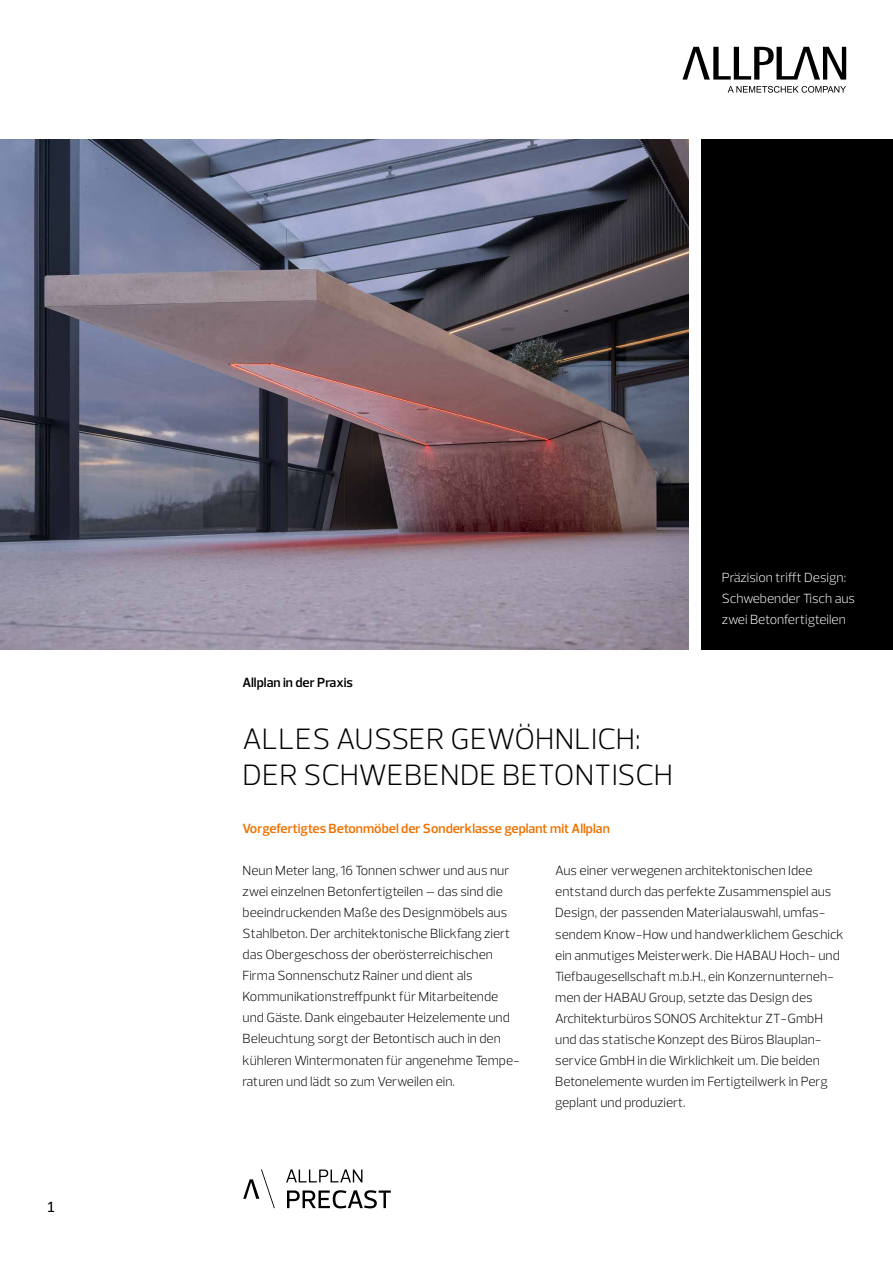
<style>
.page{position:relative;width:893px;height:1263px;background:#fff}
.page>*{position:absolute;margin:0;border:0;box-sizing:border-box;transform-origin:0 0}
.t1{font:300 30px/36px "Prelo";letter-spacing:.01em;color:#000}
.t2{font:16.5px "Calibri";color:#000}
.t3{font:300 13.5px/21px "Prelo";color:#000}
.t4{font:300 13.5px/21px "Prelo";color:#fff}
.t5{font:600 13.5px "Prelo";color:#ee7100}
.t6{font:600 13.5px "Prelo";color:#000}
</style>
<div class="page">
<div style="left:702px;top:139px;width:191px;height:510px;background:#000"></div>
<img style="left:0;top:139px;width:689px;height:510px">
<svg style="left:682px;top:47px;width:164px;height:33px"></svg>
<svg style="left:728px;top:86px;width:118px;height:7px"></svg>
<svg style="left:286px;top:1169px;width:76px;height:13px"></svg>
<svg style="left:287px;top:1190px;width:104px;height:18px"></svg>
<svg style="left:243px;top:1169px;width:32px;height:39px"></svg>
<p class="t2" style="left:47px;top:1195px;width:10px">1</p>
<p class="t6" style="left:242px;top:674px;width:112px">Allplan in der Praxis</p>
<p class="t4" style="left:722px;top:566px;width:135px">Präzision trifft Design:<br>Schwebender Tisch aus zwei Betonfertigteilen</p>
<h1 class="t1" style="left:243px;top:721px;width:432px">ALLES AUSSER GEWÖHNLICH:<br>DER SCHWEBENDE BETONTISCH</h1>
<p class="t5" style="left:242px;top:820px;width:369px">Vorgefertigtes Betonmöbel der Sonderklasse geplant mit Allplan</p>
<p class="t3" style="left:243px;top:860px;width:279px">Neun Meter lang, 16 Tonnen schwer und aus nur zwei einzelnen Betonfertigteilen – das sind die beeindruckenden Maße des Designmöbels aus Stahlbeton. Der architektonische Blickfang ziert das Obergeschoss der oberösterreichischen Firma Sonnenschutz Rainer und dient als Kommunikationstreffpunkt für Mitarbeitende und Gäste. Dank eingebauter Heizelemente und Beleuchtung sorgt der Betontisch auch in den kühleren Wintermonaten für angenehme Tempe&shy;raturen und lädt so zum Verweilen ein.</p>
<p class="t3" style="left:555px;top:860px;width:290px">Aus einer verwegenen architektonischen Idee entstand durch das perfekte Zusammenspiel aus Design, der passenden Materialauswahl, umfas&shy;sendem Know-How und handwerklichem Geschick ein anmutiges Meisterwerk. Die HABAU Hoch- und Tiefbaugesellschaft m.b.H., ein Konzernunterneh&shy;men der HABAU Group, setzte das Design des Architekturbüros SONOS Architektur ZT-GmbH und das statische Konzept des Büros Blauplan&shy;service GmbH in die Wirklichkeit um. Die beiden Betonelemente wurden im Fertigteilwerk in Perg geplant und produziert.</p>
</div>
